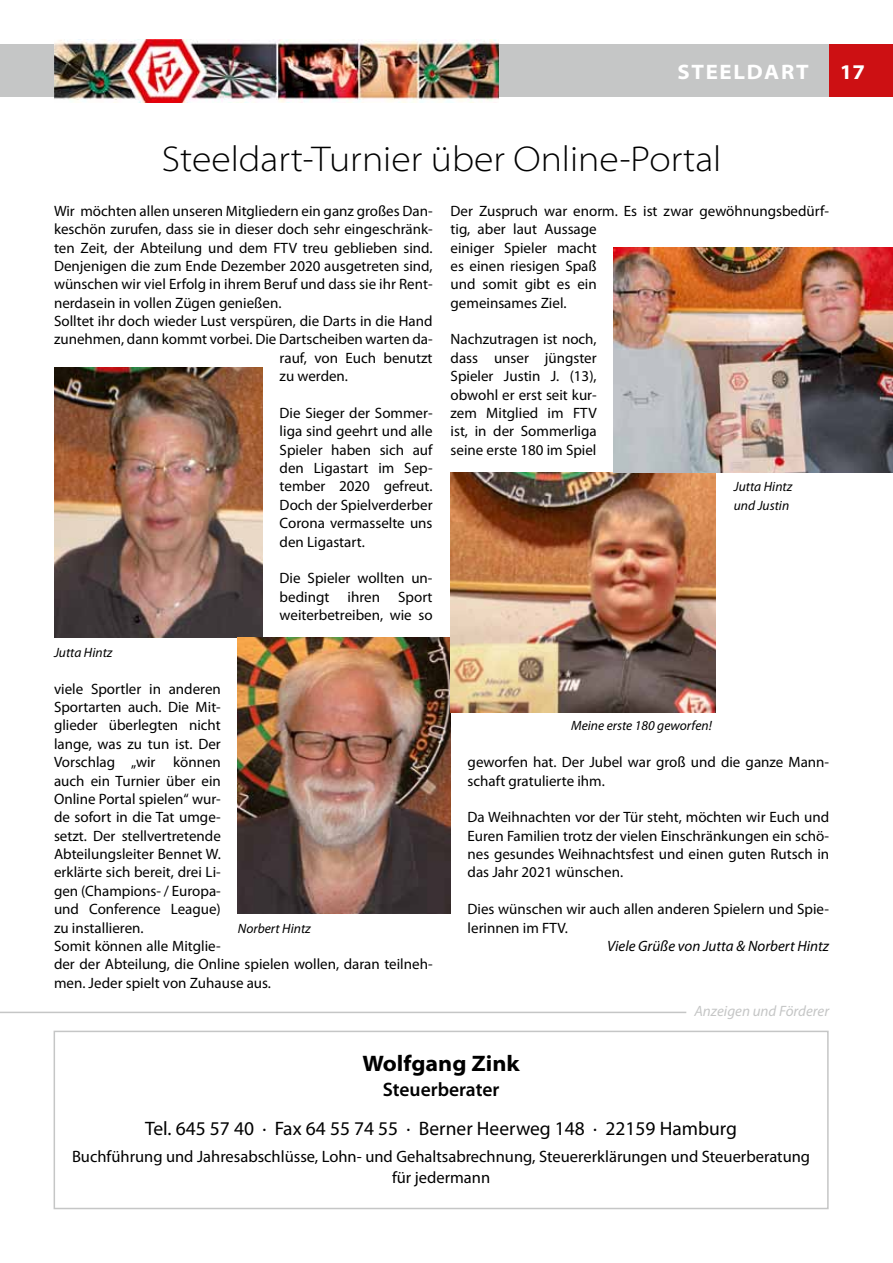
<style>
.page{position:relative;width:893px;height:1263px;background:#fff}
.page>*{position:absolute;margin:0;border:0;box-sizing:border-box;transform-origin:0 0}
.t1{font:300 semi-expanded 36px "Myriad Pro";color:#000}
.t2{font:700 semi-expanded 22.5px "Myriad Pro";color:#000}
.t3{font:700 semi-expanded 21px "Myriad Pro";letter-spacing:.08em;color:#fff}
.t4{font:19.5px "Myriad Pro";color:#000}
.t5{font:600 19.5px "Myriad Pro";color:#000}
.t6{font:16.5px/21px "Myriad Pro";color:#000;text-align:center}
.t7{font:15px/18.3px "Myriad Pro";color:#000;text-align:justify}
.t8{font:italic 15px "Myriad Pro";color:#000}
.t9{font:italic 15px "Myriad Pro";color:#c5c6c6}
.t10{font:italic 13.5px/18.3px "Myriad Pro";color:#000}
</style>
<div class="page">
<div style="left:0;top:44px;width:893px;height:53px;background:#c5c6c6"></div>
<div style="left:829px;top:44px;width:64px;height:53px;background:#cd1013"></div>
<img style="left:54px;top:40px;width:445px;height:63px">
<img style="left:54px;top:367px;width:209px;height:271px">
<img style="left:238px;top:638px;width:213px;height:275px">
<img style="left:451px;top:472px;width:265px;height:241px">
<img style="left:614px;top:248px;width:279px;height:225px">
<div style="left:54px;top:1031px;width:775px;height:178px;border:2px solid #c5c6c6"></div>
<hr style="left:0;top:1012px;width:686px;height:1px;background:#c5c6c6">
<h3 class="t3" style="left:677px;top:58px;width:133px">Steeldart</h3>
<h3 class="t3" style="left:840px;top:58px;width:27px">17</h3>
<h1 class="t1" style="left:162px;top:137px;width:561px">Steeldart-Turnier über Online-Portal</h1>
<p class="t7" style="left:54px;top:201px;width:380px">Wir möchten allen unseren Mitgliedern ein ganz großes Dan-</p>
<p class="t7" style="left:54px;top:220px;width:380px">keschön zurufen, dass sie in dieser doch sehr eingeschränk-</p>
<p class="t7" style="left:54px;top:238px;width:380px">ten Zeit, der Abteilung und dem FTV treu geblieben sind.</p>
<p class="t7" style="left:54px;top:257px;width:380px">Denjenigen die zum Ende Dezember 2020 ausgetreten sind,</p>
<p class="t7" style="left:54px;top:275px;width:380px">wünschen wir viel Erfolg in ihrem Beruf und dass sie ihr Rent-</p>
<p class="t7" style="left:54px;top:293px;width:229px">nerdasein in vollen Zügen genießen.</p>
<p class="t7" style="left:54px;top:312px;width:380px">Solltet ihr doch wieder Lust verspüren, die Darts in die Hand</p>
<p class="t7" style="left:54px;top:330px;width:380px">zunehmen, dann kommt vorbei. Die Dartscheiben warten da-</p>
<p class="t7" style="left:280px;top:348px;width:154px">rauf, von Euch benutzt</p>
<p class="t7" style="left:280px;top:367px;width:70px">zu werden.</p>
<p class="t7" style="left:280px;top:403px;width:154px">Die Sieger der Sommer&shy;liga sind geehrt und alle Spieler haben sich auf den Ligastart im Sep&shy;tember 2020 gefreut.<br>Doch der Spielverderber Corona vermasselte uns den Ligastart.</p>
<p class="t7" style="left:280px;top:569px;width:154px">Die Spieler wollten un&shy;bedingt ihren Sport weiterbetreiben, wie so</p>
<p class="t10" style="left:54px;top:643px;width:60px">Jutta Hintz</p>
<p class="t7" style="left:54px;top:679px;width:380px;text-align:left">viele Sportler in anderen<br>Sportarten auch. Die Mit-<br>glieder überlegten nicht<br>lange, was zu tun ist. Der<br>Vorschlag „wir können<br>auch ein Turnier über ein<br>Online Portal spielen“ wur-<br>de sofort in die Tat umge-<br>setzt. Der stellvertretende<br>Abteilungsleiter Bennet W.<br>erklärte sich bereit, drei Li-<br>gen (Champions- / Europa-<br>und Conference League)<br>zu installieren.<br>Somit können alle Mitglie-<br>der der Abteilung, die Online spielen wollen, daran teilneh&shy;men. Jeder spielt von Zuhause aus.</p>
<p class="t10" style="left:238px;top:919px;width:75px">Norbert Hintz</p>
<p class="t7" style="left:451px;top:201px;width:380px;text-align:left">Der Zuspruch war enorm. Es ist zwar gewöhnungsbedürf&shy;tig, aber laut Aussage<br>einiger Spieler macht<br>es einen riesigen Spaß<br>und somit gibt es ein<br>gemeinsames Ziel.</p>
<p class="t7" style="left:451px;top:330px;width:148px">Nachzutragen ist noch, dass unser jüngster Spieler Justin J. (13), obwohl er erst seit kur&shy;zem Mitglied im FTV ist, in der Sommerliga seine erste 180 im Spiel</p>
<p class="t10" style="left:734px;top:478px;width:60px">Jutta Hintz und Justin</p>
<p class="t10" style="left:571px;top:716px;width:142px">Meine erste 180 geworfen!</p>
<p class="t7" style="left:468px;top:753px;width:363px">geworfen hat. Der Jubel war groß und die ganze Mann&shy;schaft gratulierte ihm.</p>
<p class="t7" style="left:468px;top:808px;width:363px">Da Weihnachten vor der Tür steht, möchten wir Euch und Euren Familien trotz der vielen Einschränkungen ein schö&shy;nes gesundes Weihnachtsfest und einen guten Rutsch in das Jahr 2021 wünschen.</p>
<p class="t7" style="left:468px;top:900px;width:363px">Dies wünschen wir auch allen anderen Spielern und Spie&shy;lerinnen im FTV.</p>
<p class="t8" style="left:607px;top:936px;width:224px">Viele Grüße von Jutta &amp; Norbert Hintz</p>
<p class="t9" style="left:694px;top:1001px;width:136px">Anzeigen und Förderer</p>
<h2 class="t2" style="left:362px;top:1048px;width:159px">Wolfgang Zink</h2>
<h3 class="t5" style="left:383px;top:1077px;width:118px">Steuerberater</h3>
<h3 class="t4" style="left:145px;top:1117px;width:593px">Tel. 645 57 40 · Fax 64 55 74 55 · Berner Heerweg 148 · 22159 Hamburg</h3>
<p class="t6" style="left:72px;top:1146px;width:740px">Buchführung und Jahresabschlüsse, Lohn- und Gehaltsabrechnung, Steuererklärungen und Steuerberatung für jedermann</p>
</div>
